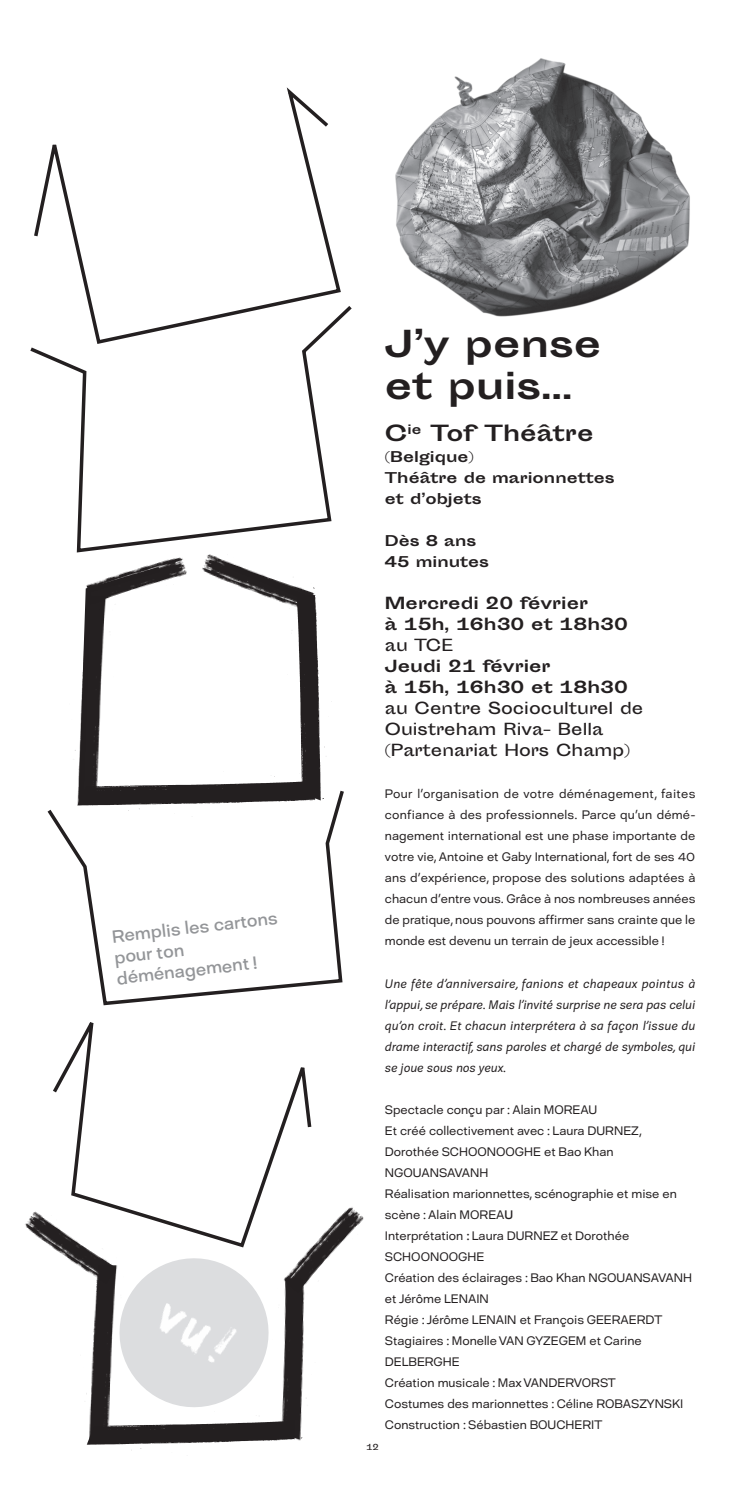
<style>
.page{position:relative;width:745px;height:1489px;background:#fff}
.page>*{position:absolute;margin:0;border:0;box-sizing:border-box;transform-origin:0 0}
.t1{font:700 35px/42px "Sporting Grotesque";color:#231f20}
.t2{font:700 21px "Sporting Grotesque";color:#231f20}
.t3{font:17.5px/21px "David";color:#939598}
.t4{font:15.75px/21px "Sporting Grotesque";color:#231f20}
.t5{font:700 15.75px/21px "Sporting Grotesque";color:#231f20}
.t6{font:700 14px/21px "Sporting Grotesque";color:#231f20}
.t7{font:300 12.25px/21px "David";color:#231f20;text-align:justify}
.t8{font:italic 300 12.25px/21px "David";color:#231f20;text-align:justify}
.t9{font:7.88px "Sporting Grotesque";color:#231f20}
.s1{font-weight:400}
</style>
<div class="page">
<img style="left:395px;top:58px;width:295px;height:259px">
<svg style="left:53px;top:1022px;width:259px;height:225px"></svg>
<svg style="left:47px;top:810px;width:296px;height:196px"></svg>
<svg style="left:30px;top:306px;width:322px;height:232px"></svg>
<svg style="left:32px;top:87px;width:311px;height:259px"></svg>
<img style="left:279px;top:625px;width:55px;height:199px">
<img style="left:50px;top:763px;width:294px;height:56px">
<img style="left:62px;top:617px;width:60px;height:214px">
<img style="left:202px;top:554px;width:115px;height:71px">
<img style="left:76px;top:538px;width:118px;height:79px">
<img style="left:282px;top:1306px;width:25px;height:97px">
<img style="left:133px;top:1403px;width:170px;height:46px">
<img style="left:86px;top:1238px;width:47px;height:213px">
<img style="left:25px;top:1197px;width:105px;height:100px">
<img style="left:267px;top:1187px;width:97px;height:119px">
<svg style="left:109px;top:1247px;width:170px;height:170px"></svg>
<img style="left:148px;top:1293px;width:91px;height:78px">
<h3 class="t3" style="left:111px;top:924px;width:168px;rotate:-6deg">Remplis les cartons pour ton déménagement !</h3>
<h1 class="t1" style="left:384px;top:324px;width:218px">J’y pense et puis…</h1>
<h2 class="t2" style="left:384px;top:421px;width:210px">C<sup>ie</sup> Tof Théâtre</h2>
<p class="t6" style="left:384px;top:447px;width:231px">(Belgique)<br>Théâtre de marionnettes et d’objets</p>
<p class="t6" style="left:384px;top:531px;width:106px">Dès 8 ans<br>45 minutes</p>
<p class="t5" style="left:384px;top:593px;width:244px">Mercredi 20 février<br>à 15h, 16h30 et 18h30</p>
<p class="t4" style="left:384px;top:635px;width:70px">au TCE</p>
<p class="t5" style="left:384px;top:656px;width:244px">Jeudi 21 février<br>à 15h, 16h30 et 18h30</p>
<p class="t4" style="left:384px;top:698px;width:260px">au Centre Socioculturel de<br>Ouistreham Riva- Bella (Partenariat Hors Champ)</p>
<p class="t7" style="left:384px;top:783px;width:312px">Pour l’organisation de votre déménagement, faites confiance à des professionnels. Parce qu’un démé&shy;nagement international est une phase importante de votre vie, Antoine et Gaby International, fort de ses 40 ans d’expérience, propose des solutions adaptées à chacun d’entre vous. Grâce à nos nombreuses années de pratique, nous pouvons affirmer sans crainte que le monde est devenu un terrain de jeux accessible !</p>
<p class="t8" style="left:384px;top:972px;width:312px">Une fête d’anniversaire, fanions et chapeaux pointus à l’appui, se prépare. Mais l’invité surprise ne sera pas celui qu’on croit. Et chacun interprétera à sa façon l’issue du drame interactif, sans paroles et chargé de symboles, qui se joue sous nos yeux.</p>
<p class="t7" style="left:384px;top:1098px;width:308px;text-align:left">Spectacle conçu par : Alain MOREAU<br>Et créé collectivement avec : Laura DURNEZ, Dorothée SCHOONOOGHE et Bao Khan NGOUANSAVANH<br>Réalisation marionnettes, scénographie et mise en scène : Alain MOREA<span class="s1">U<br></span>Interprétation <span class="s1">:</span> Laura DURNEZ et Dorothée SCHOONOOGHE<br>Création des éclairages : Bao Khan NGOUANSAVANH et Jérôme LENAIN<br>Régie : Jérôme LENAIN et François GEERAERDT Stagiaires : Monelle VAN GYZEGEM et Carine DELBERGHE<br>Création musicale : Max VANDERVORST<br>Costumes des marionnettes : Céline ROBASZYNSKI Construction : Sébastien BOUCHERIT</p>
<p class="t9" style="left:366px;top:1442px;width:14px">12</p>
</div>
